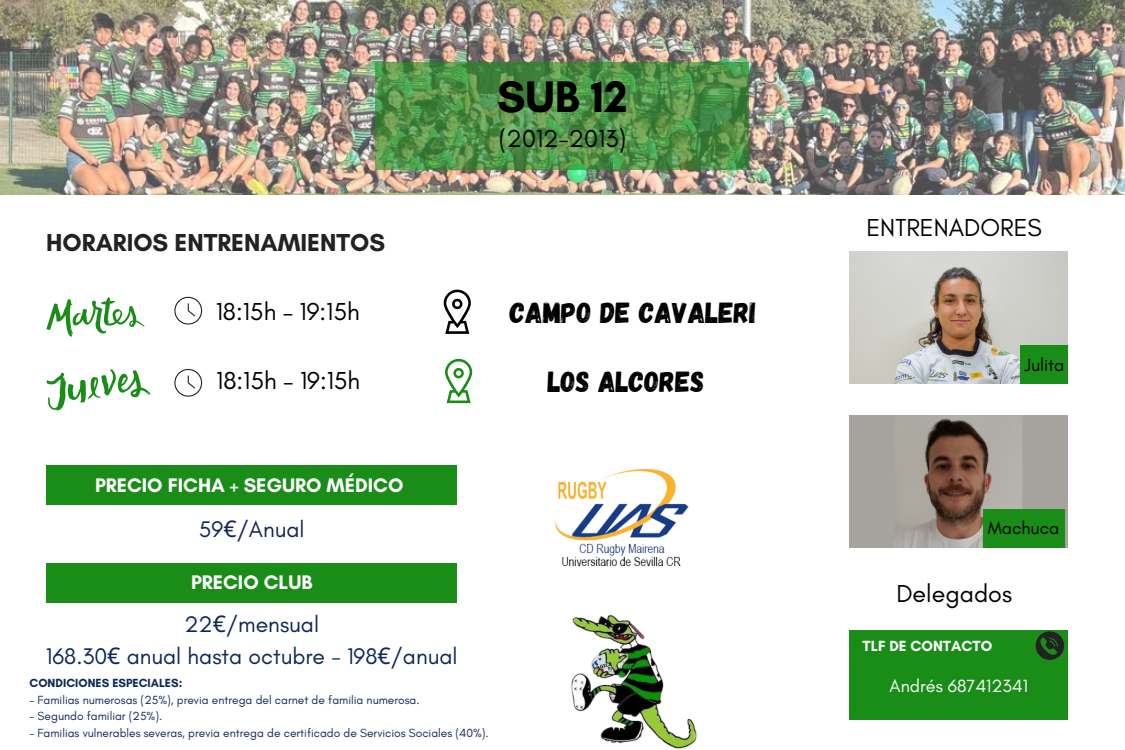
<style>
.page{position:relative;width:1125px;height:750px;background:#fff}
.page>*{position:absolute;margin:0;border:0;box-sizing:border-box;transform-origin:0 0}
.t1{font:700 45px "Glacial Indifference";color:#000}
.t2{font:29px "Gagalin";color:#000}
.t3{font:25px "Glacial Indifference";color:#000}
.t4{font:700 25px "Glacial Indifference";color:#222}
.t5{font:23px "Glacial Indifference";color:#0f285a}
.t6{font:700 20px "Glacial Indifference";color:#fefefe}
.t7{font:18px "Glacial Indifference";color:#fefefe}
.t8{font:18px "Glacial Indifference";color:#000}
.t9{font:700 15px "Glacial Indifference";color:#fefefe}
.t10{font:12px "Glacial Indifference";color:#0f285a}
.t11{font:700 12px "Glacial Indifference";color:#0f285a}
.s1{font-family:"Noto Sans"}
</style>
<div class="page">
<div style="left:46px;top:563px;width:411px;height:40px;background:#198d18"></div>
<img style="left:0;top:0;width:1125px;height:194px">
<div style="left:850px;top:630px;width:218px;height:90px;background:#198d18"></div>
<img style="left:850px;top:251px;width:218px;height:132px">
<div style="left:46px;top:465px;width:411px;height:40px;background:#198d18"></div>
<svg style="left:46px;top:297px;width:99px;height:40px"></svg>
<svg style="left:46px;top:369px;width:105px;height:42px"></svg>
<svg style="left:444px;top:290px;width:27px;height:44px"></svg>
<svg style="left:174px;top:297px;width:28px;height:28px"></svg>
<svg style="left:174px;top:369px;width:28px;height:28px"></svg>
<img style="left:571px;top:615px;width:126px;height:134px">
<img style="left:555px;top:468px;width:134px;height:99px">
<svg style="left:1036px;top:631px;width:28px;height:29px"></svg>
<div style="left:1021px;top:346px;width:47px;height:38px;background:#198d18"></div>
<svg style="left:376px;top:62px;width:373px;height:108px;background:#519248"></svg>
<svg style="left:445px;top:359px;width:27px;height:44px"></svg>
<img style="left:850px;top:416px;width:218px;height:132px">
<div style="left:983px;top:509px;width:81px;height:38px;background:#198d18"></div>
<p class="t1" style="left:497px;top:70px;width:132px">SUB 12</p>
<p class="t4" style="left:46px;top:227px;width:340px">HORARIOS ENTRENAMIENTOS</p>
<p class="t3" style="left:216px;top:296px;width:146px">18:15h – 19:15h</p>
<p class="t3" style="left:499px;top:123px;width:129px">(2012-2013)</p>
<p class="t2" style="left:510px;top:294px;width:247px">CAMPO DE CAVALERI</p>
<p class="t3" style="left:216px;top:365px;width:146px">18:15h – 19:15h</p>
<p class="t2" style="left:548px;top:363px;width:158px">LOS ALCORES</p>
<p class="t6" style="left:95px;top:473px;width:310px">PRECIO FICHA + SEGURO MÉDICO</p>
<p class="t5" style="left:199px;top:515px;width:107px">59<span class="s1">€</span>/Anual</p>
<p class="t6" style="left:191px;top:570px;width:123px">PRECIO CLUB</p>
<p class="t5" style="left:184px;top:611px;width:136px">22<span class="s1">€</span>/mensual</p>
<p class="t5" style="left:46px;top:642px;width:413px">168.30<span class="s1">€</span> anual hasta octubre - 198<span class="s1">€</span>/anual</p>
<p class="t11" style="left:30px;top:676px;width:154px">CONDICIONES ESPECIALES:</p>
<p class="t10" style="left:30px;top:692px;width:392px">- Familias numerosas (25%), previa entrega del carnet de familia numerosa.</p>
<p class="t10" style="left:30px;top:709px;width:134px">- Segundo familiar (25%).</p>
<p class="t10" style="left:30px;top:725px;width:461px">- Familias vulnerables severas, previa entrega de certificado de Servicios Sociales (40%).</p>
<p class="t3" style="left:866px;top:212px;width:177px">ENTRENADORES</p>
<p class="t8" style="left:1024px;top:354px;width:41px">Julita</p>
<p class="t8" style="left:988px;top:517px;width:73px">Machuca</p>
<p class="t3" style="left:896px;top:578px;width:117px">Delegados</p>
<p class="t9" style="left:863px;top:637px;width:131px">TLF DE CONTACTO</p>
<p class="t7" style="left:890px;top:675px;width:140px">Andrés 687412341</p>
</div>
